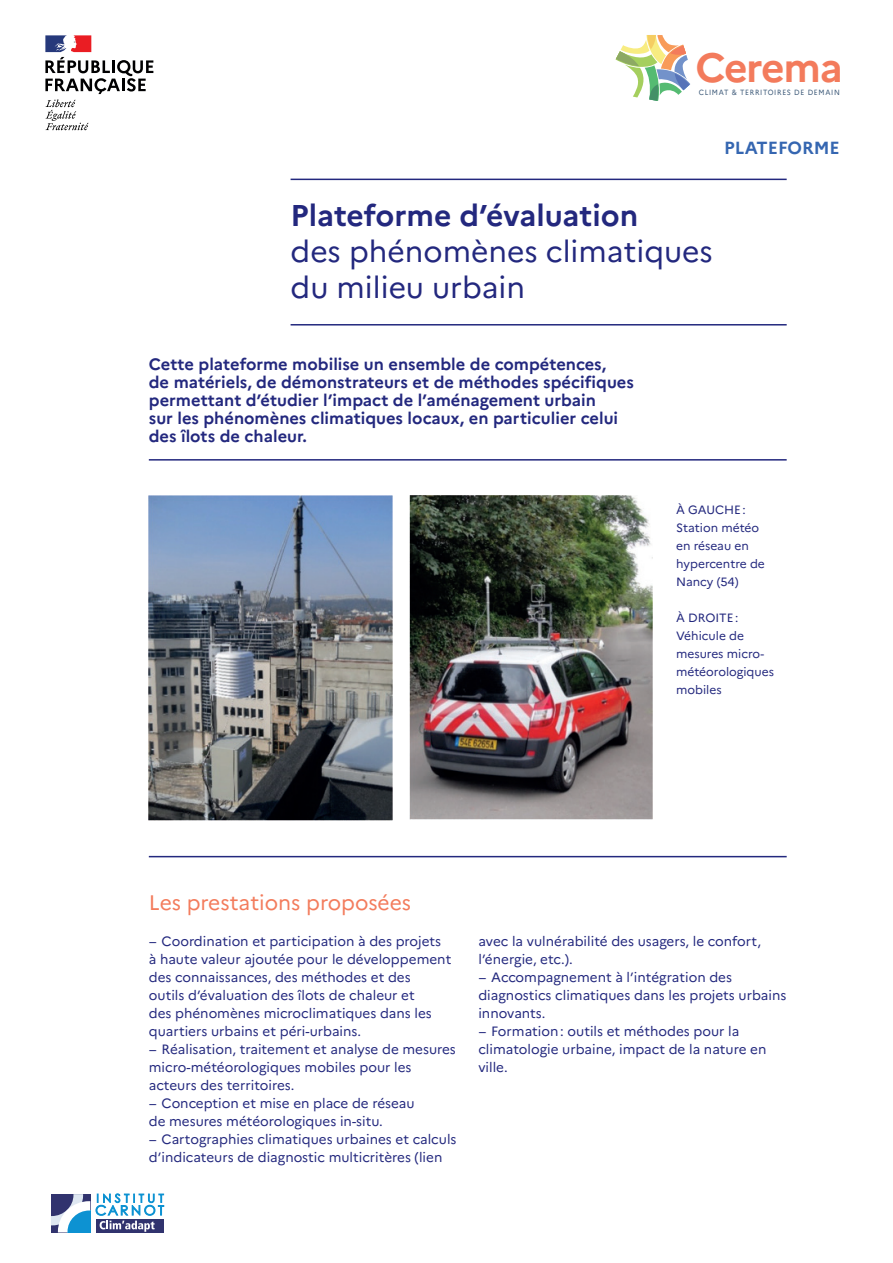
<style>
.page{position:relative;width:893px;height:1263px;background:#fff}
.page>*{position:absolute;margin:0;border:0;box-sizing:border-box;transform-origin:0 0}
.t1{font:700 40.8px "Marianne";letter-spacing:-.04em;color:#f37b5c}
.t2{font:30px/36px "Marianne";color:#23287e}
.t3{font:700 30px "Marianne";color:#23287e}
.t4{font:21px "Marianne";color:#f37c5d}
.t5{font:700 17.55px "Marianne";color:#3566b1}
.t6{font:700 16.5px/18px "Marianne";color:#23287e}
.t7{font:13.5px/18px "Marianne";color:#23287e}
.t8{font:12px/18px "Marianne";color:#23287e}
.t9{font:7.5px "Marianne";letter-spacing:.1em;color:#3c5978;scale:.92 1}
</style>
<div class="page">
<hr style="left:291px;top:324px;width:496px;height:1px;background:#23287e">
<hr style="left:291px;top:179px;width:496px;height:1px;background:#23287e">
<hr style="left:149px;top:856px;width:638px;height:1px;background:#23287e">
<hr style="left:149px;top:459px;width:638px;height:2px;background:#23287e">
<img style="left:149px;top:496px;width:243px;height:325px">
<img style="left:409px;top:496px;width:243px;height:323px">
<div style="left:45px;top:1191px;width:125px;height:43px;background:linear-gradient(to bottom,#fdfeff,#feffff)"></div>
<svg style="left:51px;top:1194px;width:39px;height:38px"></svg>
<svg style="left:96px;top:1193px;width:68px;height:39px"></svg>
<svg style="left:615px;top:35px;width:75px;height:66px"></svg>
<svg style="left:45px;top:100px;width:44px;height:30px"></svg>
<svg style="left:45px;top:35px;width:108px;height:59px"></svg>
<h1 class="t1" style="left:695px;top:43px;width:149px">Cerema</h1>
<p class="t9" style="left:699px;top:88px;width:155px">CLIMAT &amp; TERRITOIRES DE DEMAIN</p>
<p class="t5" style="left:724px;top:137px;width:117px">PLATEFORME</p>
<h2 class="t3" style="left:291px;top:197px;width:349px">Plateforme d’évaluation</h2>
<h2 class="t2" style="left:291px;top:233px;width:424px">des phénomènes climatiques du milieu urbain</h2>
<p class="t6" style="left:149px;top:355px;width:487px">Cette plateforme mobilise un ensemble de compétences,<br>de matériels, de démonstrateurs et de méthodes spécifiques permettant d’étudier l’impact de l’aménagement urbain<br>sur les phénomènes climatiques locaux, en particulier celui des îlots de chaleur.</p>
<p class="t8" style="left:676px;top:500px;width:90px">À gauche:<br>Station météo en réseau en hypercentre de<br>Nancy (54)</p>
<p class="t8" style="left:676px;top:608px;width:99px">À droite:<br>Véhicule de mesures micro&shy;météorologiques mobiles</p>
<h3 class="t4" style="left:149px;top:889px;width:264px">Les prestations proposées</h3>
<p class="t7" style="left:149px;top:932px;width:309px">− Coordination et participation à des projets<br>à haute valeur ajoutée pour le développement des connaissances, des méthodes et des<br>outils d’évaluation des îlots de chaleur et<br>des phénomènes microclimatiques dans les quartiers urbains et péri-urbains.<br>− Réalisation, traitement et analyse de mesures micro-météorologiques mobiles pour les acteurs des territoires.<br>− Conception et mise en place de réseau<br>de mesures météorologiques in-situ.<br>− Cartographies climatiques urbaines et calculs d’indicateurs de diagnostic multicritères (lien</p>
<p class="t7" style="left:478px;top:932px;width:310px">avec la vulnérabilité des usagers, le confort, l’énergie, etc.).<br>− Accompagnement à l’intégration des diagnostics climatiques dans les projets urbains innovants.<br>− Formation: outils et méthodes pour la climatologie urbaine, impact de la nature en ville.</p>
</div>
